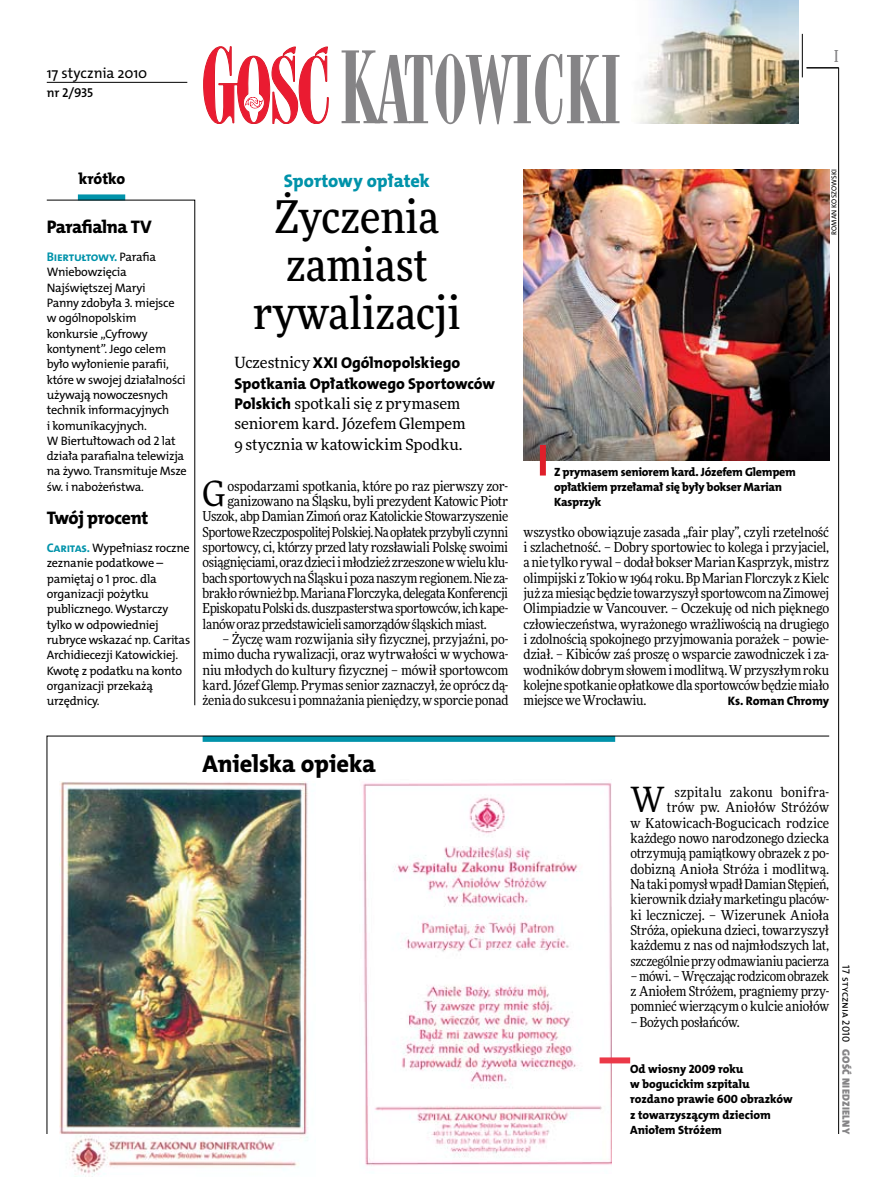
<style>
.page{position:relative;width:893px;height:1191px;background:#fff}
.page>*{position:absolute;margin:0;border:0;box-sizing:border-box;transform-origin:0 0}
.t1{font:500 45px/48px "Freeday Narrow";color:#000;text-align:center}
.t2{font:34.8px "Freeday Narrow News";color:#000}
.t3{font:24.45px "The Mix HP8 Ex Bld";letter-spacing:-.01em;color:#000}
.t4{font:18.3px "The Mix HP8 Ex Bld";letter-spacing:-.03em;color:#000}
.t5{font:18.3px "The Mix HP8 Ex Bld";letter-spacing:-.01em;color:#0093aa}
.t6{font:500 16.5px "Freeday Narrow";color:#858486;scale:.9 1}
.t7{font:15.75px/20.4px "The Mix HP8 Ex Bld";letter-spacing:-.005em;color:#000}
.t8{font:15.45px/20.4px "Freeday News";letter-spacing:-.01em;color:#000}
.t9{font:14.85px "The Mix HP5 Plain";color:#000}
.t10{font:13.65px/15.3px "Freeday Narrow News";letter-spacing:-.02em;color:#000;text-align:justify}
.t11{font:12.9px "The Mix HP6 Se Bld";color:#000}
.t12{font:12.6px "The Mix HP7 Bld";letter-spacing:-.02em;color:#0093aa}
.t13{font:12.3px/15.3px "The Mix HP5 Plain";letter-spacing:-.02em;color:#000}
.t14{font:12.3px "The Mix HP8 Ex Bld";letter-spacing:-.01em;color:#000}
.t15{font:12px/15.3px "The Mix HP8 Ex Bld";letter-spacing:-.005em;color:#000}
.t16{font:10.5px "The Mix HP9 Blk";letter-spacing:.025em;color:#858486}
.t17{font:10.5px "The Mix HP5 Plain";letter-spacing:.015em;color:#000}
.t18{font:7.2px "The Mix HP5 Plain";letter-spacing:.005em;color:#000}
.s1{font-family:"The Mix HP5 Plain";font-size:12.3px;color:#000}
.s2{font-family:"The Mix HP7 Bld";font-size:12.6px;color:#0093aa}
.s3{font-family:"Freeday News";font-size:15.45px}
.s4{font-family:"The Mix HP8 Ex Bld";font-size:15.75px}
</style>
<div class="page">
<hr style="left:838px;top:68px;width:1px;height:1066px;background:#000">
<hr style="left:802px;top:34px;width:1px;height:43px;background:#000">
<svg style="left:47px;top:735px;width:783px;height:399px"></svg>
<hr style="left:806px;top:68px;width:33px;height:1px;background:#000">
<img style="left:639px;top:0;width:159px;height:123px">
<svg style="left:203px;top:46px;width:126px;height:78px"></svg>
<svg style="left:342px;top:50px;width:277px;height:74px"></svg>
<div style="left:78px;top:194px;width:47px;height:6px;background:#0093aa"></div>
<svg style="left:46px;top:200px;width:149px;height:505px"></svg>
<hr style="left:47px;top:82px;width:140px;height:1px;background:#000">
<img style="left:59px;top:781px;width:256px;height:394px">
<img style="left:359px;top:779px;width:253px;height:387px">
<img style="left:523px;top:169px;width:306px;height:291px">
<div style="left:540px;top:445px;width:6px;height:30px;background:#df1f2a"></div>
<div style="left:600px;top:1057px;width:30px;height:6px;background:#eb3848"></div>
<p class="t9" style="left:47px;top:63px;width:102px">17 stycznia 2010</p>
<p class="t11" style="left:47px;top:85px;width:48px">nr 2/935</p>
<p class="t6" style="left:834px;top:46px;width:6px">I</p>
<p class="t7" style="left:79px;top:168px;width:48px">krótko</p>
<h3 class="t4" style="left:47px;top:215px;width:107px">Parafialna TV</h3>
<p class="t12" style="left:47px;top:249px;width:111px">Biertułtowy. <span class="s1">Parafia</span></p>
<p class="t13" style="left:47px;top:265px;width:142px">Wniebowzięcia<br>Najświętszej Maryi<br>Panny zdobyła 3. miejsce w ogólnopolskim konkursie „Cyfrowy kontynent”. Jego celem było wyłonienie parafii, które w swojej działalności używają nowoczesnych technik informacyjnych<br>i komunikacyjnych.<br>W Biertułtowach od 2 lat działa parafialna telewizja na żywo. Transmituje Msze św. i nabożeństwa.</p>
<h3 class="t4" style="left:47px;top:506px;width:103px">Twój procent</h3>
<p class="t13" style="left:47px;top:540px;width:145px"><span class="s2">Caritas.</span> Wypełniasz roczne zeznanie podatkowe – pamiętaj o 1 proc. dla organizacji pożytku publicznego. Wystarczy tylko w odpowiedniej rubryce wskazać np. Caritas<br>Archidiecezji Katowickiej.<br>Kwotę z podatku na konto organizacji przekażą urzędnicy.</p>
<h3 class="t5" style="left:284px;top:169px;width:147px">Sportowy opłatek</h3>
<h1 class="t1" style="left:253px;top:192px;width:209px">Życzenia zamiast rywalizacji</h1>
<p class="t7" style="left:234px;top:353px;width:262px"><span class="s3">Uczestnicy</span> XXI Ogólnopolskiego<br>Spotkania Opłatkowego Sportowców</p>
<p class="t8" style="left:234px;top:393px;width:232px"><span class="s4">Polskich</span> spotkali się z prymasem seniorem kard. Józefem Glempem<br>9 stycznia w katowickim Spodku.</p>
<h2 class="t2" style="left:203px;top:472px;width:24px">G</h2>
<p class="t10" style="left:228px;top:478px;width:282px">ospodarzami spotkania, które po raz pierwszy zor-</p>
<p class="t10" style="left:228px;top:493px;width:282px">ganizowano na Śląsku, byli prezydent Katowic Piotr</p>
<p class="t10" style="left:203px;top:509px;width:307px">Uszok, abp Damian Zimoń oraz Katolickie Stowarzyszenie</p>
<p class="t10" style="left:203px;top:524px;width:307px">Sportowe Rzeczpospolitej Polskiej. Naopłatek przybyli czynni</p>
<p class="t10" style="left:203px;top:539px;width:307px">sportowcy, ci, którzy przed laty rozsławiali Polskę swoimi</p>
<p class="t10" style="left:203px;top:555px;width:307px">osiągnięciami, oraz dzieci imłodzież zrzeszone wwielu klu-</p>
<p class="t10" style="left:203px;top:570px;width:307px">bach sportowych naŚląsku ipoza naszym regionem. Nieza-</p>
<p class="t10" style="left:203px;top:585px;width:307px">brakło również bp.Mariana Florczyka, delegata Konferencji</p>
<p class="t10" style="left:203px;top:600px;width:307px">Episkopatu Polski ds. duszpasterstwa sportowców, ichkape-</p>
<p class="t10" style="left:203px;top:616px;width:286px">lanów oraz przedstawicieli samorządów śląskich miast.</p>
<p class="t10" style="left:203px;top:631px;width:307px;text-indent:20px">– Życzę wam rozwijania siły fizycznej, przyjaźni, po&shy;mimo ducha rywalizacji, oraz wytrwałości w wychowa&shy;niu młodych do kultury fizycznej – mówił sportowcom kard. Józef Glemp. Prymas senior zaznaczył, że oprócz dą&shy;żenia do sukcesu ipomnażania pieniędzy, wsporcie ponad</p>
<p class="t18" style="left:829px;top:235px;width:67px;rotate:-90deg">roman koszowski</p>
<p class="t15" style="left:554px;top:464px;width:243px">Z prymasem seniorem kard. Józefem Glempem opłatkiem przełamał się były bokser Marian<br>Kasprzyk</p>
<p class="t10" style="left:524px;top:524px;width:307px">wszystko obowiązuje zasada „fair play”, czyli rzetelność i szlachetność. – Dobry sportowiec to kolega i przyjaciel, anie tylko rywal – dodał bokser Marian Kasprzyk, mistrz olimpijski zTokio w1964 roku. Bp Marian Florczyk zKielc już zamiesiąc będzie towarzyszył sportowcom naZimowej Olimpiadzie w Vancouver. – Oczekuję od nich pięknego człowieczeństwa, wyrażonego wrażliwością na drugiego i zdolnością spokojnego przyjmowania porażek – powie&shy;dział. – Kibiców zaś proszę o wsparcie zawodniczek i za&shy;wodników dobrym słowem imodlitwą. Wprzyszłym roku kolejne spotkanie opłatkowe dla sportowców będzie miało miejsce we Wrocławiu.</p>
<p class="t14" style="left:728px;top:693px;width:103px">Ks. Roman Chromy</p>
<h3 class="t3" style="left:203px;top:747px;width:175px">Anielska opieka</h3>
<p class="t10" style="left:630px;top:784px;width:200px;text-align:right">szpitalu zakonu bonifra-<br>trów pw. Aniołów Stróżów<br>w Katowicach-Bogucicach rodzice każdego nowo narodzonego dziecka otrzymują pamiątkowy obrazek z po&shy;dobizną Anioła Stróża i modlitwą.<br>Na taki pomysł wpadł Damian Stępień, kierownik działy marketingu placów&shy;ki leczniczej. – Wizerunek Anioła Stróża, opiekuna dzieci, towarzyszył każdemu z nas od najmłodszych lat, szczególnie przy odmawianiu pacierza</p>
<p class="t10" style="left:630px;top:968px;width:200px">– mówi. – Wręczając rodzicom obrazek z Aniołem Stróżem, pragniemy przy&shy;pomnieć wierzącym o kulcie aniołów</p>
<p class="t10" style="left:630px;top:1014px;width:111px">– Bożych posłańców.</p>
<h2 class="t2" style="left:630px;top:778px;width:36px">W</h2>
<p class="t15" style="left:630px;top:1061px;width:164px">Od wiosny 2009 roku<br>w bogucickim szpitalu rozdano prawie 600 obrazków z towarzyszącym dzieciom<br>Aniołem Stróżem</p>
<p class="t17" style="left:853px;top:965px;width:78px;rotate:90deg">17 stycznia 2010</p>
<p class="t16" style="left:853px;top:1049px;width:86px;rotate:90deg">Gość Niedzielny</p>
</div>
